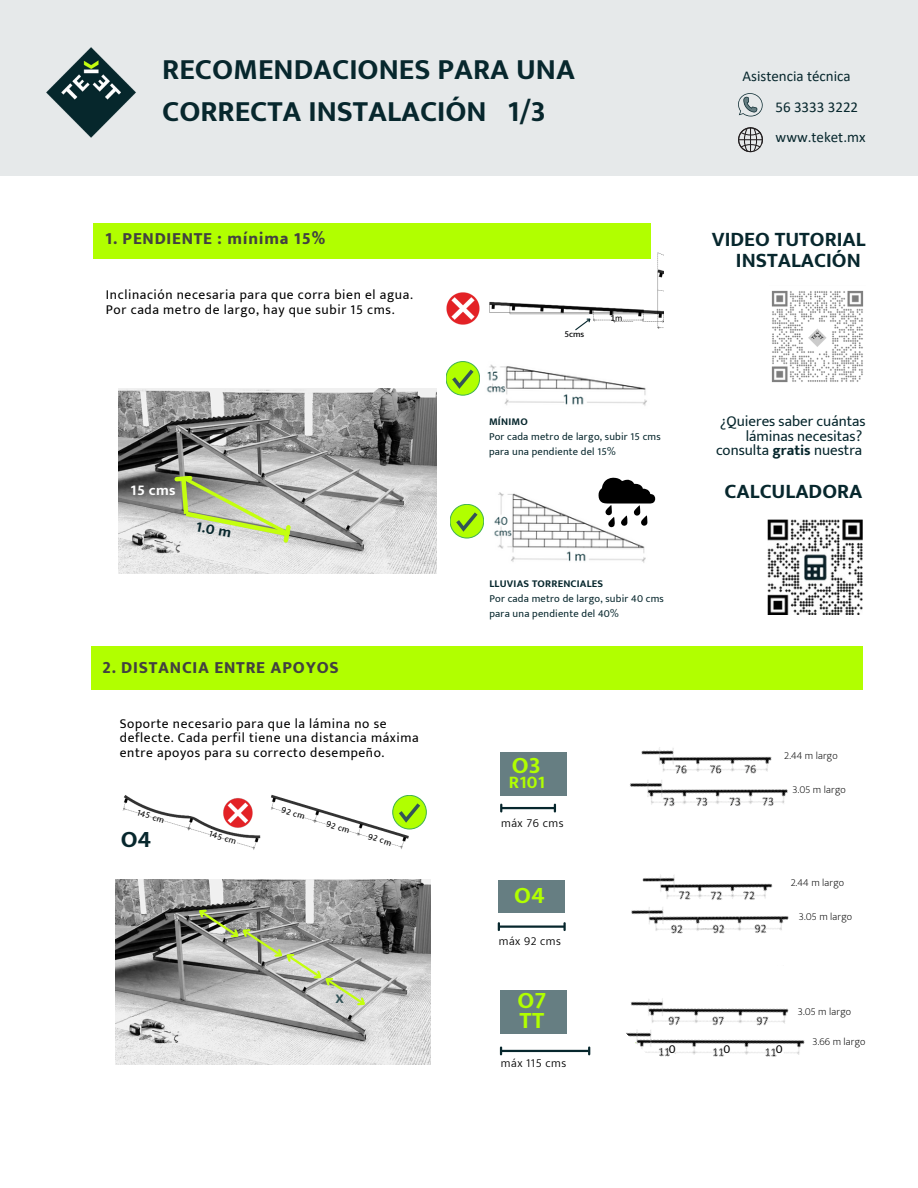
<style>
.page{position:relative;width:918px;height:1188px;background:#fff}
.page>*{position:absolute;margin:0;border:0;box-sizing:border-box;transform-origin:0 0}
.t1{font:700 30px/41.7px "Mukta";color:#07272d}
.t2{font:700 24px/20.2px "Mukta";letter-spacing:.01em;color:#b1ff00}
.t3{font:700 24px "Mukta";color:#07272d}
.t4{font:700 21px/21.3px "Mukta";color:#07272d;text-align:right}
.t5{font:700 18px "Mukta";color:#b1ff00}
.t6{font:800 16.95px "Mukta";letter-spacing:.045em;color:#424141}
.t7{font:15px/14.7px "Mukta";color:#07272d;text-align:right}
.t8{font:15px "Calibri";color:#07272d}
.t9{font:700 15px "Mukta";color:#fff}
.t10{font:700 15px "Mukta";color:#07272d}
.t11{font:13.5px/14.7px "Mukta";letter-spacing:.045em;color:#000}
.t12{font:700 13.5px "Mukta";color:#335358}
.t13{font:300 12px "Mukta";letter-spacing:.045em;color:#000}
.t14{font:12px "Mukta";color:#000}
.t15{font:10.5px/14.9px "Mukta";letter-spacing:.02em;color:#07272d}
.t16{font:200 10.5px "Mukta";letter-spacing:.01em;color:#000}
.t17{font:700 10.5px "Mukta";letter-spacing:.02em;color:#07272d}
.t18{font:9.15px "Calibri";color:#000}
.t19{font:9px "Mukta";color:#000}
.t20{font:500 9px "Mukta";color:#070809}
.s1{font-weight:700}
</style>
<div class="page">
<div style="left:0;top:0;width:918px;height:175px;background:#e6e9ea"></div>
<img style="left:46px;top:47px;width:90px;height:91px">
<div style="left:94px;top:223px;width:557px;height:36px;background:#b1ff00"></div>
<div style="left:91px;top:647px;width:771px;height:43px;background:#b1ff00"></div>
<img style="left:771px;top:290px;width:93px;height:93px">
<img style="left:630px;top:747px;width:158px;height:169px">
<div style="left:616px;top:810px;width:189px;height:33px;background:#fff"></div>
<img style="left:626px;top:916px;width:179px;height:141px">
<div style="left:633px;top:963px;width:144px;height:33px;background:#fff"></div>
<hr style="left:502px;top:807px;width:52px;height:2px;background:#07272d">
<svg style="left:500px;top:805px;width:2px;height:6px"></svg>
<svg style="left:554px;top:805px;width:2px;height:6px"></svg>
<hr style="left:499px;top:926px;width:65px;height:2px;background:#07272d">
<svg style="left:498px;top:923px;width:2px;height:7px"></svg>
<svg style="left:563px;top:923px;width:3px;height:7px"></svg>
<hr style="left:502px;top:1050px;width:87px;height:2px;background:#07272d">
<svg style="left:500px;top:1048px;width:2px;height:6px"></svg>
<div style="left:500px;top:753px;width:67px;height:43px;background:#667e82"></div>
<div style="left:498px;top:881px;width:66px;height:32px;background:#667e82"></div>
<div style="left:500px;top:991px;width:67px;height:43px;background:#667e82"></div>
<img style="left:116px;top:880px;width:315px;height:184px">
<svg style="left:193px;top:904px;width:178px;height:107px;background:#a8aaa3"></svg>
<img style="left:119px;top:389px;width:317px;height:184px">
<svg style="left:172px;top:473px;width:122px;height:73px;background:#bcc3a5"></svg>
<img style="left:767px;top:520px;width:96px;height:94px">
<img style="left:486px;top:364px;width:161px;height:42px">
<img style="left:494px;top:492px;width:152px;height:71px">
<svg style="left:598px;top:478px;width:58px;height:49px"></svg>
<img style="left:122px;top:795px;width:139px;height:55px">
<img style="left:271px;top:794px;width:156px;height:55px">
<img style="left:489px;top:252px;width:174px;height:77px">
<img style="left:446px;top:292px;width:34px;height:33px">
<div style="left:446px;top:362px;width:34px;height:33px;background:#b1ff00;border-radius:50%"></div>
<div style="left:446px;top:362px;width:34px;height:33px;border:1px solid #3fb24f;border-radius:50%"></div>
<svg style="left:452px;top:370px;width:22px;height:19px"></svg>
<div style="left:450px;top:504px;width:34px;height:34px;background:#b1ff00;border-radius:50%"></div>
<div style="left:450px;top:504px;width:34px;height:34px;border:1px solid #3fb24f;border-radius:50%"></div>
<svg style="left:456px;top:512px;width:22px;height:20px"></svg>
<svg style="left:574px;top:315px;width:19px;height:16px"></svg>
<div style="left:393px;top:795px;width:33px;height:34px;background:#b1ff00;border-radius:50%"></div>
<div style="left:393px;top:795px;width:33px;height:34px;border:1px solid #3fb24f;border-radius:50%"></div>
<svg style="left:399px;top:803px;width:21px;height:20px"></svg>
<svg style="left:738px;top:93px;width:25px;height:23px"></svg>
<svg style="left:738px;top:127px;width:25px;height:25px"></svg>
<p class="t1" style="left:162px;top:48px;width:414px">RECOMENDACIONES PARA UNA<br>CORRECTA INSTALACIÓN 1/3</p>
<p class="t6" style="left:105px;top:229px;width:222px">1. PENDIENTE : mínima 15%</p>
<p class="t11" style="left:106px;top:287px;width:308px">Inclinación necesaria para que corra bien el agua.<br>Por cada metro de largo, hay que subir 15 cms.</p>
<h6 class="t9" style="left:131px;top:481px;width:47px">15 cms</h6>
<p class="t10" style="left:198px;top:517px;width:37px;rotate:11deg">1.0 m</p>
<h1 class="t6" style="left:103px;top:657px;width:238px">2. DISTANCIA ENTRE APOYOS</h1>
<p class="t11" style="left:120px;top:716px;width:301px">Soporte necesario para que la lámina no se deflecte. Cada perfil tiene una distancia máxima entre apoyos para su correcto desempeño.</p>
<p class="t19" style="left:139px;top:807px;width:30px;rotate:18deg">145 cm</p>
<h2 class="t3" style="left:121px;top:824px;width:32px">O4</h2>
<p class="t19" style="left:211px;top:828px;width:30px;rotate:18deg">145 cm</p>
<p class="t19" style="left:284px;top:804px;width:26px;rotate:18deg">92 cm</p>
<p class="t19" style="left:328px;top:818px;width:26px;rotate:18deg">92 cm</p>
<p class="t19" style="left:370px;top:831px;width:26px;rotate:18deg">92 cm</p>
<p class="t20" style="left:564px;top:329px;width:21px">5cms</p>
<p class="t18" style="left:611px;top:314px;width:14px">1m</p>
<p class="t17" style="left:489px;top:415px;width:40px">MÍNIMO</p>
<p class="t15" style="left:489px;top:429px;width:173px">Por cada metro de largo, subir 15 cms para una pendiente del 15%</p>
<p class="t17" style="left:489px;top:577px;width:115px">LLUVIAS TORRENCIALES</p>
<p class="t15" style="left:489px;top:591px;width:176px">Por cada metro de largo, subir 40 cms para una pendiente del 40%</p>
<p class="t2" style="left:512px;top:754px;width:31px">O3</p>
<p class="t5" style="left:509px;top:771px;width:38px">R101</p>
<p class="t13" style="left:501px;top:815px;width:64px">máx 76 cms</p>
<h3 class="t2" style="left:514px;top:885px;width:32px">O4</h3>
<p class="t13" style="left:499px;top:934px;width:64px">máx 92 cms</p>
<p class="t8" style="left:743px;top:70px;width:110px">Asistencia técnica</p>
<p class="t8" style="left:775px;top:100px;width:84px">56 3333 3222</p>
<h4 class="t8" style="left:776px;top:131px;width:91px">www.teket.mx</h4>
<h4 class="t4" style="left:712px;top:228px;width:155px">VIDEO TUTORIAL<br>INSTALACIÓN</h4>
<p class="t7" style="left:720px;top:414px;width:147px">¿Quieres saber cuántas láminas necesitas?</p>
<p class="t7" style="left:716px;top:443px;width:148px">consulta <span class="s1">gratis</span> nuestra</p>
<h3 class="t4" style="left:725px;top:480px;width:139px">CALCULADORA</h3>
<p class="t16" style="left:784px;top:750px;width:55px">2.44 m largo</p>
<h5 class="t16" style="left:792px;top:783px;width:55px">3.05 m largo</h5>
<p class="t16" style="left:791px;top:877px;width:55px">2.44 m largo</p>
<p class="t16" style="left:799px;top:910px;width:55px">3.05 m largo</p>
<p class="t12" style="left:336px;top:991px;width:10px">X</p>
<p class="t2" style="left:517px;top:990px;width:31px">O7<br>TT</p>
<p class="t13" style="left:501px;top:1056px;width:67px">máx 115 cms</p>
<p class="t14" style="left:669px;top:1042px;width:8px">0</p>
<p class="t14" style="left:724px;top:1042px;width:8px">0</p>
<p class="t14" style="left:776px;top:1042px;width:8px">0</p>
<p class="t16" style="left:798px;top:1005px;width:55px">3.05 m largo</p>
<p class="t16" style="left:813px;top:1035px;width:54px">3.66 m largo</p>
</div>
